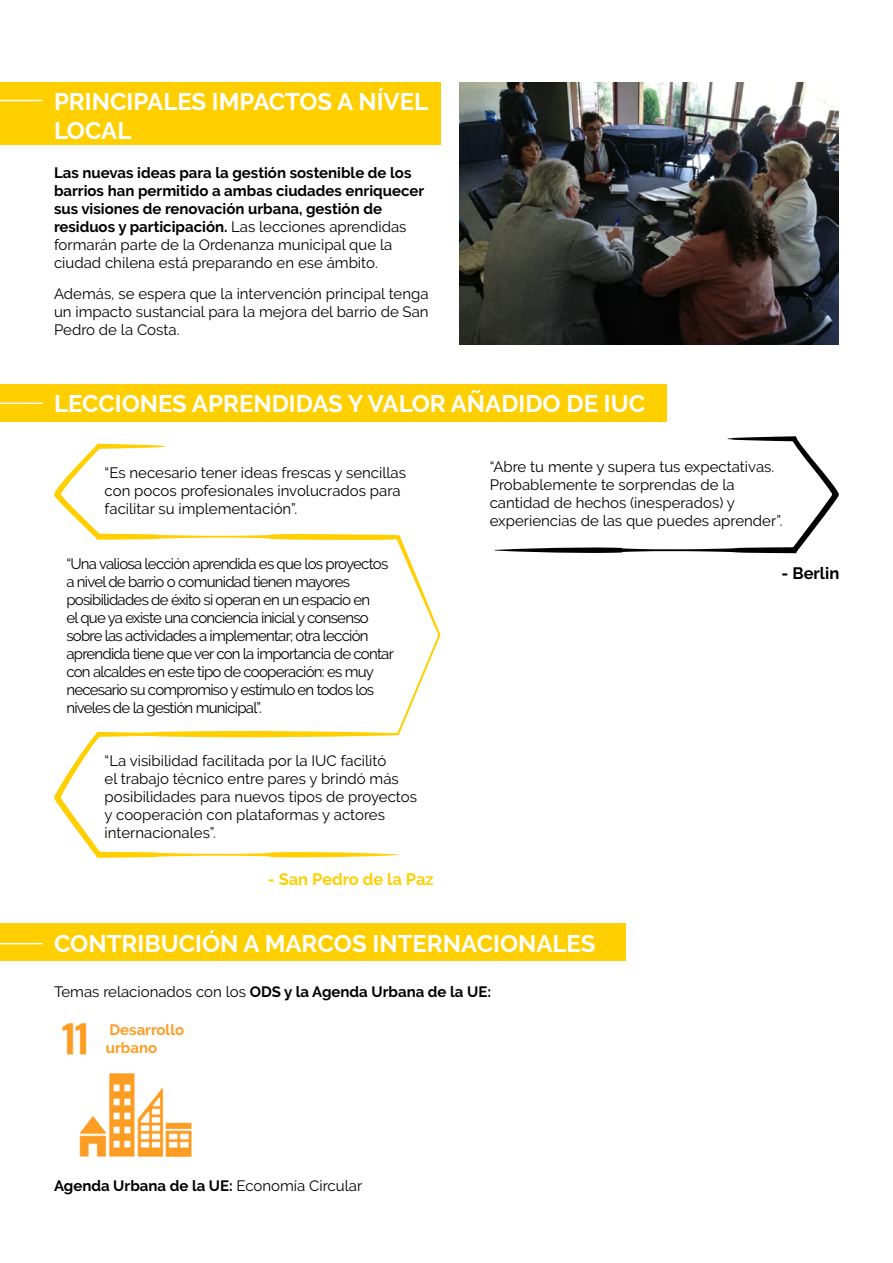
<style>
.page{position:relative;width:893px;height:1263px;background:#fff}
.page>*{position:absolute;margin:0;border:0;box-sizing:border-box;transform-origin:0 0}
.t1{font:700 24px/28.8px "Raleway";color:#fff}
.t2{font:700 16.5px "Raleway";color:#ffcf00}
.t3{font:700 16.5px "Raleway";color:#000}
.t4{font:15px/18px "Raleway";letter-spacing:-.005em;color:#000}
.t5{font:15px/18px "Raleway";letter-spacing:-.05em;color:#000}
.t6{font:700 15px/18px "Raleway";color:#000}
.t7{font:700 15px/18px "Raleway";color:#fd9d24}
.s1{font-weight:400}
</style>
<div class="page">
<img style="left:62px;top:1022px;width:130px;height:135px">
<div style="left:94px;top:1021px;width:116px;height:36px;background:#fff"></div>
<img style="left:459px;top:82px;width:380px;height:262px">
<div style="left:0;top:83px;width:441px;height:62px;background:#ffcf00"></div>
<hr style="left:0;top:100px;width:43px;height:1px;background:#fff">
<div style="left:0;top:384px;width:667px;height:37px;background:#ffcf00"></div>
<hr style="left:0;top:403px;width:43px;height:1px;background:#fff">
<svg style="left:54px;top:444px;width:112px;height:96px"></svg>
<svg style="left:98px;top:534px;width:343px;height:202px"></svg>
<svg style="left:495px;top:436px;width:344px;height:117px"></svg>
<div style="left:0;top:923px;width:625px;height:38px;background:#ffcf00"></div>
<hr style="left:0;top:943px;width:43px;height:1px;background:#fff">
<svg style="left:54px;top:732px;width:344px;height:126px"></svg>
<h1 class="t1" style="left:54px;top:87px;width:376px">PRINCIPALES IMPACTOS A NÍVEL<br>LOCAL</h1>
<p class="t6" style="left:54px;top:164px;width:372px">Las nuevas ideas para la gestión sostenible de los barrios han permitido a ambas ciudades enriquecer sus visiones de renovación urbana, gestión de residuos y participación. <span class="s1">Las lecciones aprendidas formarán parte de la Ordenanza municipal que la ciudad chilena está preparando en ese ámbito.</span></p>
<p class="t4" style="left:54px;top:285px;width:376px;text-align:justify">Además, se espera que la intervención principal tenga un impacto sustancial para la mejora del barrio de San Pedro de la Costa.</p>
<h1 class="t1" style="left:54px;top:390px;width:593px">LECCIONES APRENDIDAS Y VALOR AÑADIDO DE IUC</h1>
<p class="t4" style="left:105px;top:464px;width:303px">“Es necesario tener ideas frescas y sencillas con pocos profesionales involucrados para facilitar su implementación”.</p>
<p class="t5" style="left:66px;top:555px;width:329px">“Una valiosa lección aprendida es que los proyectos a nivel de barrio o comunidad tienen mayores posibilidades de éxito si operan en un espacio en<br>el que ya existe una conciencia inicial y consenso sobre las actividades a implementar; otra lección aprendida tiene que ver con la importancia de contar con alcaldes en este tipo de cooperación: es muy necesario su compromiso y estímulo en todos los niveles de la gestión municipal”.</p>
<p class="t4" style="left:105px;top:752px;width:314px">“La visibilidad facilitada por la IUC facilitó<br>el trabajo técnico entre pares y brindó más posibilidades para nuevos tipos de proyectos y cooperación con plataformas y actores internacionales”.</p>
<p class="t2" style="left:268px;top:870px;width:167px">- San Pedro de la Paz</p>
<p class="t4" style="left:490px;top:457px;width:294px">“Abre tu mente y supera tus expectativas.<br>Probablemente te sorprendas de la cantidad de hechos (inesperados) y experiencias de las que puedes aprender”.</p>
<p class="t3" style="left:782px;top:564px;width:59px">- Berlin</p>
<h1 class="t1" style="left:54px;top:929px;width:543px">CONTRIBUCIÓN A MARCOS INTERNACIONALES</h1>
<p class="t6" style="left:54px;top:982px;width:439px"><span class="s1">Temas relacionados con los</span> ODS y la Agenda Urbana de la UE:</p>
<p class="t7" style="left:106px;top:1020px;width:80px">Desarrollo urbano</p>
<p class="t6" style="left:54px;top:1177px;width:310px">Agenda Urbana de la UE: <span class="s1">Economía Circular</span></p>
</div>
